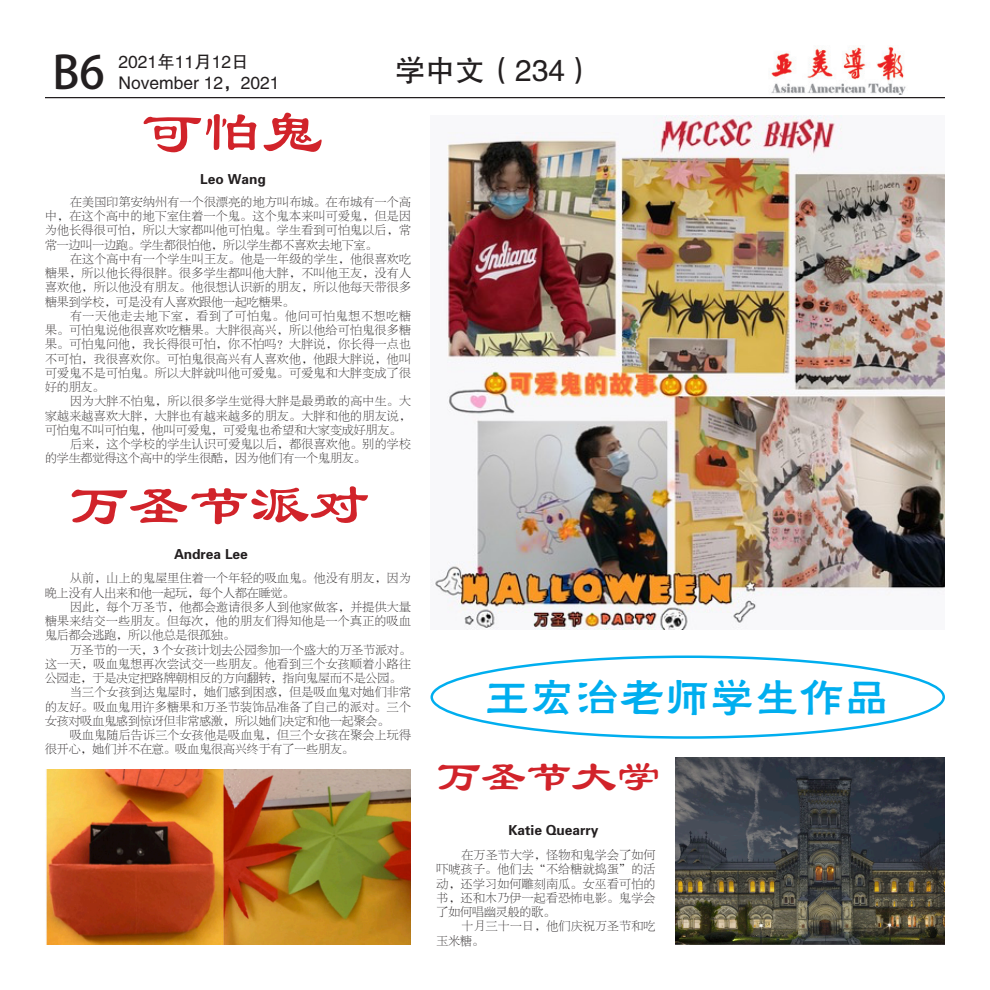
<style>
.page{position:relative;width:990px;height:990px;background:#fff}
.page>*{position:absolute;margin:0;border:0;box-sizing:border-box;transform-origin:0 0}
.t1{font:60px "FZLSJW GB1 0";color:#d1232a}
.t2{font:45px "FZHLJW GB1 0";color:#00aeef}
.t3{font:45px "FZLSJW GB1 0";color:#d1232a}
.t4{font:45px "Adobe Heiti Std";color:#231f20}
.t5{font:30px "FZHTJW GB1 0";color:#231f20}
.t6{font:17.5px "FZHTFW GB1 0";color:#231f20}
.t7{font:13.75px "FZDHTJW GB1 0";color:#231f20}
.t8{font:11.88px/14.2px "FZBSJW GB1 0";letter-spacing:.025em;color:#231f20;text-align:justify}
.t9{font:11.88px/14.2px "FZBSJW GB1 0";color:#231f20}
</style>
<div class="page">
<hr style="left:45px;top:97px;width:900px;height:1px;background:#231f20">
<img style="left:771px;top:46px;width:135px;height:48px">
<img style="left:432px;top:115px;width:513px;height:515px">
<img style="left:46px;top:770px;width:365px;height:175px">
<img style="left:675px;top:758px;width:270px;height:187px">
<p class="t6" style="left:119px;top:53px;width:132px">2021年11月12日</p>
<p class="t6" style="left:119px;top:74px;width:163px">November 12，2021</p>
<p class="t1" style="left:142px;top:101px;width:181px">可怕鬼</p>
<p class="t4" style="left:53px;top:46px;width:54px">B6</p>
<p class="t5" style="left:395px;top:54px;width:201px">学中文（234）</p>
<p class="t7" style="left:200px;top:172px;width:67px">Leo Wang</p>
<p class="t8" style="left:45px;top:195px;width:368px;text-indent:25px">在美国印第安纳州有一个很漂亮的地方叫布城。在布城有一个高中，在这个高中的地下室住着一个鬼。这个鬼本来叫可爱鬼，但是因为他长得很可怕，所以大家都叫他可怕鬼。学生看到可怕鬼以后，常常一边叫一边跑。学生都很怕他，所以学生都不喜欢去地下室。</p>
<p class="t8" style="left:45px;top:252px;width:368px;text-indent:25px">在这个高中有一个学生叫王友。他是一年级的学生，他很喜欢吃糖果，所以他长得很胖。很多学生都叫他大胖，不叫他王友，没有人喜欢他，所以他没有朋友。他很想认识新的朋友，所以他每天带很多糖果到学校，可是没有人喜欢跟他一起吃糖果。</p>
<p class="t8" style="left:45px;top:309px;width:368px;text-indent:25px">有一天他走去地下室，看到了可怕鬼。他问可怕鬼想不想吃糖果。可怕鬼说他很喜欢吃糖果。大胖很高兴，所以他给可怕鬼很多糖果。可怕鬼问他，我长得很可怕，你不怕吗？大胖说，你长得一点也不可怕，我很喜欢你。可怕鬼很高兴有人喜欢他，他跟大胖说，他叫可爱鬼不是可怕鬼。所以大胖就叫他可爱鬼。可爱鬼和大胖变成了很好的朋友。</p>
<p class="t8" style="left:45px;top:395px;width:367px;text-indent:25px">因为大胖不怕鬼，所以很多学生觉得大胖是最勇敢的高中生。大家越来越喜欢大胖，大胖也有越来越多的朋友。大胖和他的朋友说，可怕鬼不叫可怕鬼，他叫可爱鬼，可爱鬼也希望和大家变成好朋友。</p>
<p class="t9" style="left:45px;top:437px;width:368px;text-indent:25px">后来，这个学校的学生认识可爱鬼以后，都很喜欢他。别的学校的学生都觉得这个高中的学生很酷，因为他们有一个鬼朋友。</p>
<p class="t1" style="left:69px;top:473px;width:302px">万圣节派对</p>
<p class="t7" style="left:174px;top:547px;width:75px">Andrea Lee</p>
<p class="t8" style="left:45px;top:571px;width:368px;text-indent:25px">从前，山上的鬼屋里住着一个年轻的吸血鬼。他没有朋友，因为晚上没有人出来和他一起玩，每个人都在睡觉。</p>
<p class="t8" style="left:45px;top:600px;width:368px;text-indent:25px">因此，每个万圣节，他都会邀请很多人到他家做客，并提供大量糖果来结交一些朋友。但每次，他的朋友们得知他是一个真正的吸血鬼后都会逃跑，所以他总是很孤独。</p>
<p class="t8" style="left:45px;top:643px;width:368px;text-indent:25px">万圣节的一天，3 个女孩计划去公园参加一个盛大的万圣节派对。这一天，吸血鬼想再次尝试交一些朋友。他看到三个女孩顺着小路往公园走，于是决定把路牌朝相反的方向翻转，指向鬼屋而不是公园。</p>
<p class="t8" style="left:45px;top:685px;width:368px;text-indent:25px">当三个女孩到达鬼屋时，她们感到困惑，但是吸血鬼对她们非常的友好。吸血鬼用许多糖果和万圣节装饰品准备了自己的派对。三个女孩对吸血鬼感到惊讶但非常感激，所以她们决定和他一起聚会。</p>
<p class="t8" style="left:45px;top:728px;width:368px;text-indent:25px">吸血鬼随后告诉三个女孩他是吸血鬼，但三个女孩在聚会上玩得很开心，她们并不在意。吸血鬼很高兴终于有了一些朋友。</p>
<p class="t2" style="left:485px;top:673px;width:406px">王宏治老师学生作品</p>
<p class="t3" style="left:437px;top:752px;width:227px">万圣节大学</p>
<p class="t7" style="left:508px;top:823px;width:91px">Katie Quearry</p>
<p class="t8" style="left:437px;top:848px;width:221px;text-indent:25px">在万圣节大学，怪物和鬼学会了如何吓唬孩子。他们去“不给糖就捣蛋”的活动，还学习如何雕刻南瓜。女巫看可怕的书，还和木乃伊一起看恐怖电影。鬼学会了如何唱幽灵般的歌。</p>
<p class="t8" style="left:437px;top:920px;width:221px;text-indent:25px">十月三十一日，他们庆祝万圣节和吃玉米糖。</p>
</div>
